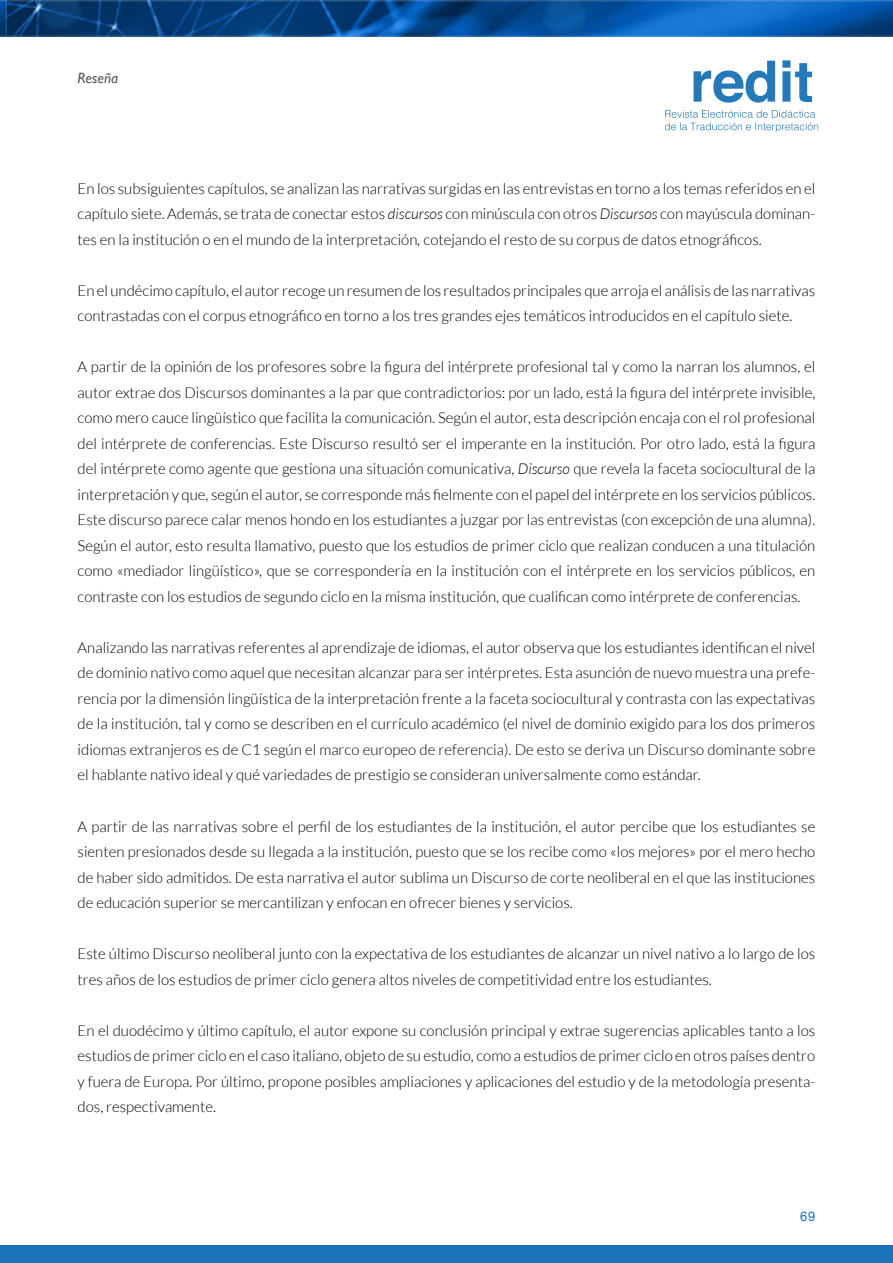
<style>
.page{position:relative;width:893px;height:1263px;background:#fff}
.page>*{position:absolute;margin:0;border:0;box-sizing:border-box;transform-origin:0 0}
.parrafo{font:300 15px/25.5px "Lato";color:#000;text-align:justify}
.titulo_pag_impar{font:italic 15px "Gill Sans";color:#57585a}
.t1{font:13.5px "Helvetica Neue";color:#1d73ba;scale:.96 1}
.s1{font-style:italic}
</style>
<div class="page">
<img style="left:7px;top:0;width:886px;height:36px">
<div style="left:0;top:1245px;width:893px;height:18px;background:#1d73ba"></div>
<svg style="left:665px;top:110px;width:153px;height:22px"></svg>
<svg style="left:694px;top:60px;width:118px;height:43px"></svg>
<img style="left:0;top:0;width:7px;height:36px">
<p class="titulo_pag_impar" style="left:78px;top:70px;width:42px">Reseña</p>
<p class="parrafo" style="left:78px;top:176px;width:739px">En los subsiguientes capítulos, se analizan las narrativas surgidas en las entrevistas en torno a los temas referidos en el capítulo siete. Además, se trata de conectar estos <span class="s1">discursos</span> con minúscula con otros <span class="s1">Discursos</span> con mayúscula dominan&shy;tes en la institución o en el mundo de la interpretación<span class="s1">,</span> cotejando el resto de su corpus de datos etnográficos.</p>
<p class="parrafo" style="left:78px;top:278px;width:739px">En el undécimo capítulo, el autor recoge un resumen de los resultados principales que arroja el análisis de las narrativas contrastadas con el corpus etnográfico en torno a los tres grandes ejes temáticos introducidos en el capítulo siete.</p>
<p class="parrafo" style="left:78px;top:354px;width:739px">A partir de la opinión de los profesores sobre la figura del intérprete profesional tal y como la narran los alumnos, el autor extrae dos Discursos dominantes a la par que contradictorios: por un lado, está la figura del intérprete invisible, como mero cauce lingüístico que facilita la comunicación. Según el autor, esta descripción encaja con el rol profesional del intérprete de conferencias. Este Discurso resultó ser el imperante en la institución. Por otro lado, está la figura del intérprete como agente que gestiona una situación comunicativa, <span class="s1">Discurso</span> que revela la faceta sociocultural de la interpretación y que, según el autor, se corresponde más fielmente con el papel del intérprete en los servicios públicos.<br>Este discurso parece calar menos hondo en los estudiantes a juzgar por las entrevistas (con excepción de una alumna).<br>Según el autor, esto resulta llamativo, puesto que los estudios de primer ciclo que realizan conducen a una titulación como «mediador lingüístico», que se correspondería en la institución con el intérprete en los servicios públicos, en contraste con los estudios de segundo ciclo en la misma institución, que cualifican como intérprete de conferencias.</p>
<p class="parrafo" style="left:78px;top:635px;width:739px">Analizando las narrativas referentes al aprendizaje de idiomas, el autor observa que los estudiantes identifican el nivel de dominio nativo como aquel que necesitan alcanzar para ser intérpretes. Esta asunción de nuevo muestra una prefe&shy;rencia por la dimensión lingüística de la interpretación frente a la faceta sociocultural y contrasta con las expectativas de la institución, tal y como se describen en el currículo académico (el nivel de dominio exigido para los dos primeros idiomas extranjeros es de C1 según el marco europeo de referencia). De esto se deriva un Discurso dominante sobre el hablante nativo ideal y qué variedades de prestigio se consideran universalmente como estándar.</p>
<p class="parrafo" style="left:78px;top:813px;width:739px">A partir de las narrativas sobre el perfil de los estudiantes de la institución, el autor percibe que los estudiantes se sienten presionados desde su llegada a la institución, puesto que se los recibe como «los mejores» por el mero hecho de haber sido admitidos. De esta narrativa el autor sublima un Discurso de corte neoliberal en el que las instituciones de educación superior se mercantilizan y enfocan en ofrecer bienes y servicios.</p>
<p class="parrafo" style="left:78px;top:941px;width:739px">Este último Discurso neoliberal junto con la expectativa de los estudiantes de alcanzar un nivel nativo a lo largo de los tres años de los estudios de primer ciclo genera altos niveles de competitividad entre los estudiantes.</p>
<p class="parrafo" style="left:78px;top:1017px;width:739px">En el duodécimo y último capítulo, el autor expone su conclusión principal y extrae sugerencias aplicables tanto a los estudios de primer ciclo en el caso italiano, objeto de su estudio, como a estudios de primer ciclo en otros países dentro y fuera de Europa. Por último, propone posibles ampliaciones y aplicaciones del estudio y de la metodología presenta&shy;dos, respectivamente.</p>
<p class="t1" style="left:800px;top:1206px;width:17px">69</p>
</div>
